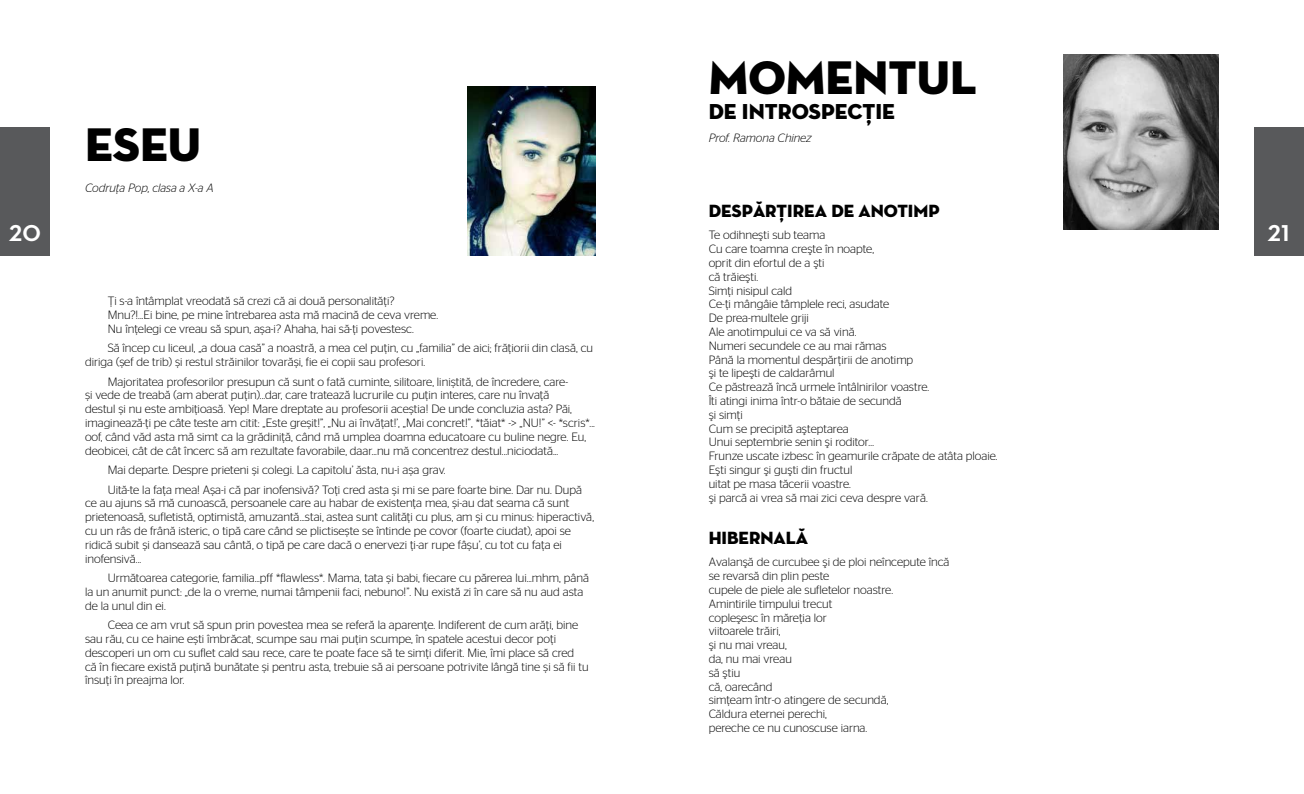
<style>
.page{position:relative;width:1304px;height:794px;background:#fff}
.page>*{position:absolute;margin:0;border:0;box-sizing:border-box;transform-origin:0 0}
.t1{font:48px "Neutra Disp Titling";color:#000}
.t2{font:700 30px "Neutra Disp";color:#fff}
.t3{font:22px "Neutra Disp Titling";color:#000}
.t4{font:18px "Neutra Disp Titling";color:#000}
.t5{font:300 12px/13.8px "Stag Sans";color:#000}
.t6{font:italic 300 12px "Stag Sans";letter-spacing:-.01em;color:#000}
</style>
<div class="page">
<div style="left:0;top:128px;width:50px;height:128px;background:#58595b"></div>
<div style="left:1254px;top:128px;width:50px;height:128px;background:#58595b"></div>
<img style="left:467px;top:87px;width:128px;height:169px">
<img style="left:1063px;top:54px;width:156px;height:175px">
<h1 class="t1" style="left:85px;top:114px;width:118px">ESEU</h1>
<p class="t6" style="left:85px;top:181px;width:130px">Codruța Pop, clasa a X-a A</p>
<h1 class="t1" style="left:709px;top:48px;width:269px">MOMENTUL</h1>
<h3 class="t3" style="left:709px;top:98px;width:188px">DE INTROSPECȚIE</h3>
<p class="t6" style="left:709px;top:132px;width:105px">Prof. Ramona Chinez</p>
<h3 class="t4" style="left:709px;top:199px;width:233px">DESPĂRȚIREA DE ANOTIMP</h3>
<p class="t5" style="left:709px;top:228px;width:290px">Te odihneşti sub teama<br>Cu care toamna creşte în noapte,<br>oprit din efortul de a şti<br>că trăieşti.<br>Simţi nisipul cald<br>Ce-ţi mângâie tâmplele reci, asudate<br>De prea-multele griji<br>Ale anotimpului ce va să vină.<br>Numeri secundele ce au mai rămas<br>Până la momentul despărţirii de anotimp<br>şi te lipeşti de caldarâmul<br>Ce păstrează încă urmele întâlnirilor voastre.<br>Îti atingi inima într-o bătaie de secundă<br>şi simţi<br>Cum se precipită aşteptarea<br>Unui septembrie senin şi roditor…<br>Frunze uscate izbesc în geamurile crăpate de atâta ploaie.<br>Eşti singur şi guşti din fructul<br>uitat pe masa tăcerii voastre.<br>şi parcă ai vrea să mai zici ceva despre vară.</p>
<h3 class="t4" style="left:709px;top:526px;width:101px">HIBERNALĂ</h3>
<p class="t5" style="left:709px;top:555px;width:242px">Avalanşă de curcubee şi de ploi neîncepute încă se revarsă din plin peste<br>cupele de piele ale sufletelor noastre.<br>Amintirile timpului trecut<br>copleşesc în măreţia lor<br>viitoarele trăiri,<br>şi nu mai vreau,<br>da, nu mai vreau<br>să ştiu<br>că, oarecând<br>simţeam într-o atingere de secundă,<br>Căldura eternei perechi,<br>pereche ce nu cunoscuse iarna.</p>
<h2 class="t2" style="left:9px;top:214px;width:33px">20</h2>
<h2 class="t2" style="left:1268px;top:214px;width:24px">21</h2>
<p class="t5" style="left:108px;top:294px;width:332px">Ți s-a întâmplat vreodată să crezi că ai două personalități?<br>Mnu?!...Ei bine, pe mine întrebarea asta mă macină de ceva vreme.<br>Nu înțelegi ce vreau să spun, așa-i? Ahaha, hai să-ți povestesc.</p>
<p class="t5" style="left:85px;top:341px;width:510px;text-indent:23px">Să încep cu liceul, „a doua casă” a noastră, a mea cel puțin, cu „familia” de aici; frățiorii din clasă, cu diriga (șef de trib) și restul străinilor tovarăși, fie ei copii sau profesori.</p>
<p class="t5" style="left:85px;top:374px;width:511px;text-indent:23px">Majoritatea profesorilor presupun că sunt o fată cuminte, silitoare, liniștită, de încredere, care-<br>și vede de treabă (am aberat puțin)...dar, care tratează lucrurile cu puțin interes, care nu învață<br>destul și nu este ambițioasă. Yep! Mare dreptate au profesorii aceștia! De unde concluzia asta? Păi, imaginează‑ți pe câte teste am citit: „Este greșit!”, „Nu ai învățat!’, „Mai concret!”, *tăiat* -&gt; „NU!” &lt;- *scris*... oof, când văd asta mă simt ca la grădiniță, când mă umplea doamna educatoare cu buline negre. Eu, deobicei, cât de cât încerc să am rezultate favorabile, daar...nu mă concentrez destul...niciodată...</p>
<p class="t5" style="left:108px;top:460px;width:476px;line-height:19.5px">Mai departe. Despre prieteni și colegi. La capitolu’ ăsta, nu-i așa grav.<br>Uită-te la fața mea! Așa-i că par inofensivă? Toți cred asta și mi se pare foarte bine. Dar nu. După</p>
<p class="t5" style="left:85px;top:496px;width:511px">ce au ajuns să mă cunoască, persoanele care au habar de existența mea, și-au dat seama că sunt prietenoasă, sufletistă, optimistă, amuzantă...stai, astea sunt calități cu plus, am și cu minus: hiperactivă, cu un râs de frână isteric, o tipă care când se plictisește se întinde pe covor (foarte ciudat), apoi se ridică subit și dansează sau cântă, o tipă pe care dacă o enervezi ți-ar rupe fâșu’, cu tot cu fața ei inofensivă...</p>
<p class="t5" style="left:85px;top:571px;width:505px;text-indent:23px">Următoarea categorie, familia...pff *flawless*. Mama, tata și babi, fiecare cu părerea lui...mhm, până la un anumit punct: „de la o vreme, numai tâmpenii faci, nebuno!”. Nu există zi în care să nu aud asta de la unul din ei.</p>
<p class="t5" style="left:85px;top:618px;width:505px;text-indent:23px">Ceea ce am vrut să spun prin povestea mea se referă la aparențe. Indiferent de cum arăți, bine sau rău, cu ce haine ești îmbrăcat, scumpe sau mai puțin scumpe, în spatele acestui decor poți descoperi un om cu suflet cald sau rece, care te poate face să te simți diferit. Mie, îmi place să cred că în fiecare există puțină bunătate și pentru asta, trebuie să ai persoane potrivite lângă tine și să fii tu însuți în preajma lor.</p>
</div>
